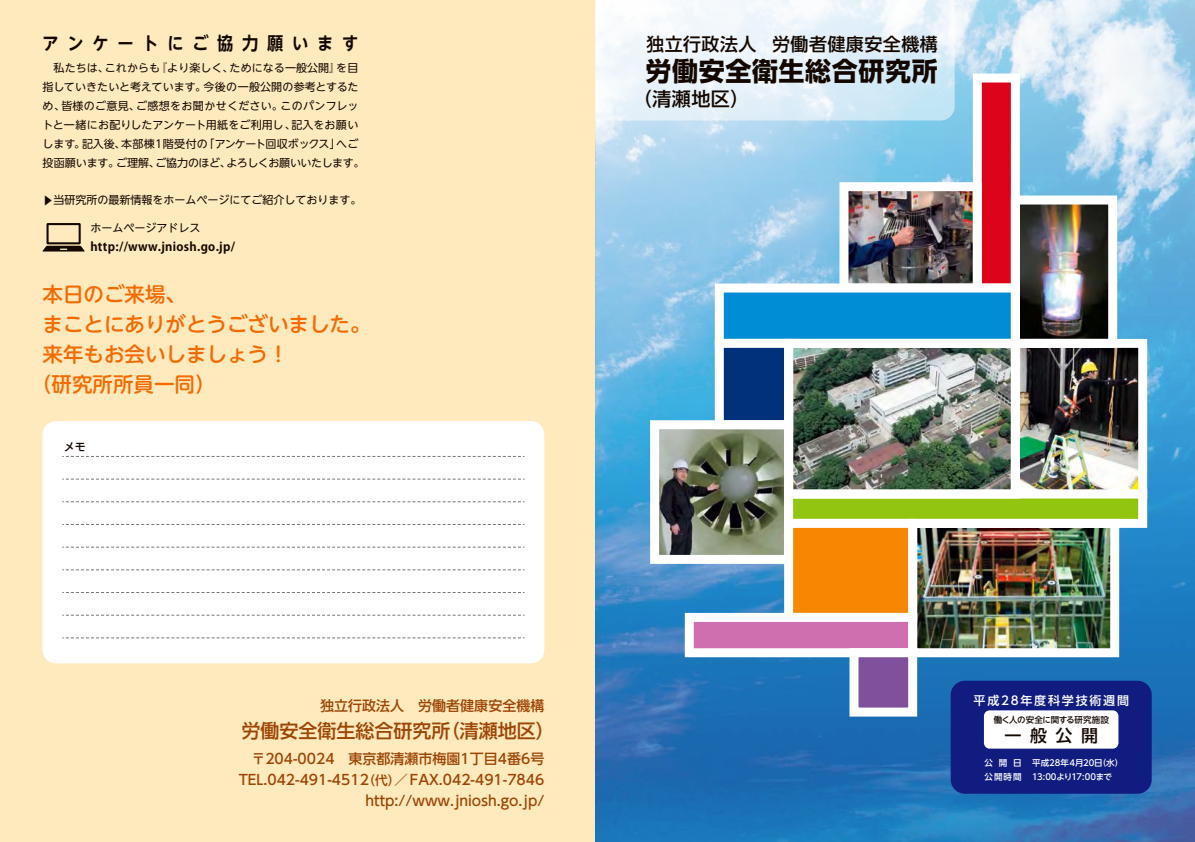
<style>
.page{position:relative;width:1195px;height:842px;background:#fff}
.page>*{position:absolute;margin:0;border:0;box-sizing:border-box;transform-origin:0 0}
.t1{font:700 26px "UD Shin Go NT Pro";letter-spacing:.025em;color:#140700}
.t2{font:500 20.5px "UD Shin M Go Pro";color:#f56a01}
.t3{font:500 19px "UD Shin Go NT Pro";color:#9e4504}
.t4{font:500 19px "UD Shin Go NT Pro";color:#140700}
.t5{font:500 18px "UD Shin Go NT Pro";letter-spacing:.025em;color:#140700}
.t6{font:700 18px "UD Shin Go NT Pro De";letter-spacing:.54em;color:#140700;scale:.9 1}
.t7{font:500 17px "UD Shin Go NT Pro";color:#140700}
.t8{font:500 14px/21px "UD Shin Go NT Pro";color:#9e4504;text-align:right}
.t9{font:700 12px "Koz Go Pr 6 N";letter-spacing:.025em;color:#140700}
.t10{font:500 12px "UD Shin Go NT Pro";letter-spacing:.15em;color:#fff}
.t11{font:11px/19px "UD Shin Go NT Pro";color:#140700}
.t12{font:500 11px "UD Shin Go NT Pro";color:#140700}
.t13{font:500 8.5px/14px "UD Shin Go NT Pro";color:#fff}
.t14{font:500 8.5px "UD Shin Go NT Pro";letter-spacing:-.03em;color:#140700}
.s1{font-size:12.6px}
</style>
<div class="page">
<div style="left:0;top:0;width:595px;height:842px;background:#ffeabe"></div>
<div style="left:43px;top:421px;width:501px;height:242px;background:#fff;border-radius:14px"></div>
<img style="left:595px;top:0;width:600px;height:842px">
<img style="left:794px;top:349px;width:343px;height:140px">
<img style="left:849px;top:192px;width:123px;height:91px">
<img style="left:1021px;top:206px;width:86px;height:132px">
<img style="left:660px;top:430px;width:123px;height:124px">
<img style="left:918px;top:529px;width:191px;height:118px">
<div style="left:977px;top:78px;width:38px;height:210px;background:#dc031b"></div>
<div style="left:973px;top:74px;width:47px;height:219px;border:9px solid #fff"></div>
<div style="left:839px;top:182px;width:143px;height:111px;border:9px solid #fff"></div>
<div style="left:719px;top:288px;width:296px;height:55px;background:#008dd5"></div>
<div style="left:715px;top:284px;width:305px;height:64px;border:9px solid #fff"></div>
<div style="left:1011px;top:339px;width:136px;height:160px;border:9px solid #fff"></div>
<div style="left:1011px;top:196px;width:106px;height:152px;border:9px solid #fff"></div>
<div style="left:719px;top:343px;width:70px;height:82px;background:#00317a"></div>
<div style="left:715px;top:339px;width:78px;height:90px;border:9px solid #fff"></div>
<div style="left:650px;top:420px;width:143px;height:144px;border:9px solid #fff"></div>
<div style="left:789px;top:494px;width:354px;height:29px;background:#91c50f"></div>
<div style="left:784px;top:490px;width:363px;height:38px;border:9px solid #fff"></div>
<div style="left:789px;top:523px;width:124px;height:94px;background:#f88700"></div>
<div style="left:784px;top:519px;width:133px;height:103px;border:9px solid #fff"></div>
<div style="left:689px;top:617px;width:224px;height:36px;background:#cf6faf"></div>
<div style="left:685px;top:613px;width:232px;height:44px;border:9px solid #fff"></div>
<div style="left:854px;top:653px;width:59px;height:59px;background:#80509d"></div>
<div style="left:849px;top:648px;width:68px;height:69px;border:9px solid #fff"></div>
<div style="left:908px;top:519px;width:211px;height:138px;border:9px solid #fff"></div>
<div style="left:784px;top:339px;width:236px;height:160px;border:9px solid #fff"></div>
<svg style="left:595px;top:0;width:360px;height:120px;fill:#eaf3fa"></svg>
<div style="left:951px;top:681px;width:201px;height:113px;background:#101c80;border-radius:14px"></div>
<div style="left:984px;top:710px;width:134px;height:39px;background:#fff;border-radius:6px"></div>
<svg style="left:42px;top:223px;width:43px;height:29px"></svg>
<svg style="left:62px;top:456px;width:462px;height:1px"></svg>
<svg style="left:62px;top:479px;width:462px;height:1px"></svg>
<svg style="left:62px;top:501px;width:462px;height:1px"></svg>
<svg style="left:62px;top:524px;width:462px;height:1px"></svg>
<svg style="left:62px;top:547px;width:462px;height:1px"></svg>
<svg style="left:62px;top:569px;width:462px;height:1px"></svg>
<svg style="left:62px;top:592px;width:462px;height:1px"></svg>
<svg style="left:62px;top:615px;width:462px;height:1px"></svg>
<svg style="left:62px;top:637px;width:462px;height:1px"></svg>
<h3 class="t6" style="left:43px;top:28px;width:352px">アンケートにご協力願います</h3>
<p class="t11" style="left:43px;top:58px;width:324px">　私たちは、これからも『より楽しく、ためになる一般公開』を目指していきたいと考えています。今後の一般公開の参考とするため、皆様のご意見、ご感想をお聞かせください。このパンフレットと一緒にお配りしたアンケート用紙をご利用し、記入をお願いします。記入後、本部棟1階受付の「アンケート回収ボックス」へご投函願います。ご理解、ご協力のほど、よろしくお願いいたします。</p>
<p class="t11" style="left:58px;top:195px;width:12px;rotate:90deg">▲</p>
<p class="t11" style="left:54px;top:190px;width:310px">当研究所の最新情報をホームページにてご紹介しております。</p>
<p class="t11" style="left:90px;top:218px;width:111px">ホームページアドレス</p>
<p class="t9" style="left:90px;top:239px;width:146px">http://www.jniosh.go.jp/</p>
<h2 class="t2" style="left:43px;top:277px;width:145px">本日のご来場、</h2>
<h2 class="t2" style="left:43px;top:307px;width:330px">まことにありがとうございました。</h2>
<h2 class="t2" style="left:43px;top:337px;width:248px">来年もお会いしましょう！</h2>
<h2 class="t2" style="left:31px;top:367px;width:186px">（研究所所員一同）</h2>
<p class="t12" style="left:64px;top:438px;width:23px">メモ</p>
<p class="t8" style="left:320px;top:695px;width:225px">独立行政法人　労働者健康安全機構</p>
<h3 class="t3" style="left:241px;top:715px;width:315px">労働安全衛生総合研究所（清瀬地区）</h3>
<p class="t8" style="left:239px;top:748px;width:307px">〒204-0024　東京都清瀬市梅園1丁目4番6号<br>TEL.042-491-4512<span class="s1">（代）</span>／FAX.042-491-7846 http://www.jniosh.go.jp/</p>
<h3 class="t5" style="left:646px;top:30px;width:293px">独立行政法人 労働者健康安全機構</h3>
<h3 class="t4" style="left:633px;top:84px;width:118px">（清瀬地区）</h3>
<h1 class="t1" style="left:645px;top:50px;width:294px">労働安全衛生総合研究所</h1>
<p class="t10" style="left:973px;top:690px;width:157px">平成28年度科学技術週間</p>
<p class="t14" style="left:994px;top:712px;width:117px">働く人の安全に関する研究施設</p>
<h3 class="t7" style="left:1004px;top:721px;width:95px">一般公開</h3>
<p class="t13" style="left:984px;top:756px;width:39px">公開日公開時間</p>
<p class="t13" style="left:1032px;top:756px;width:93px">平成28年4月20日（水）<br>13:00より17:00まで</p>
</div>
